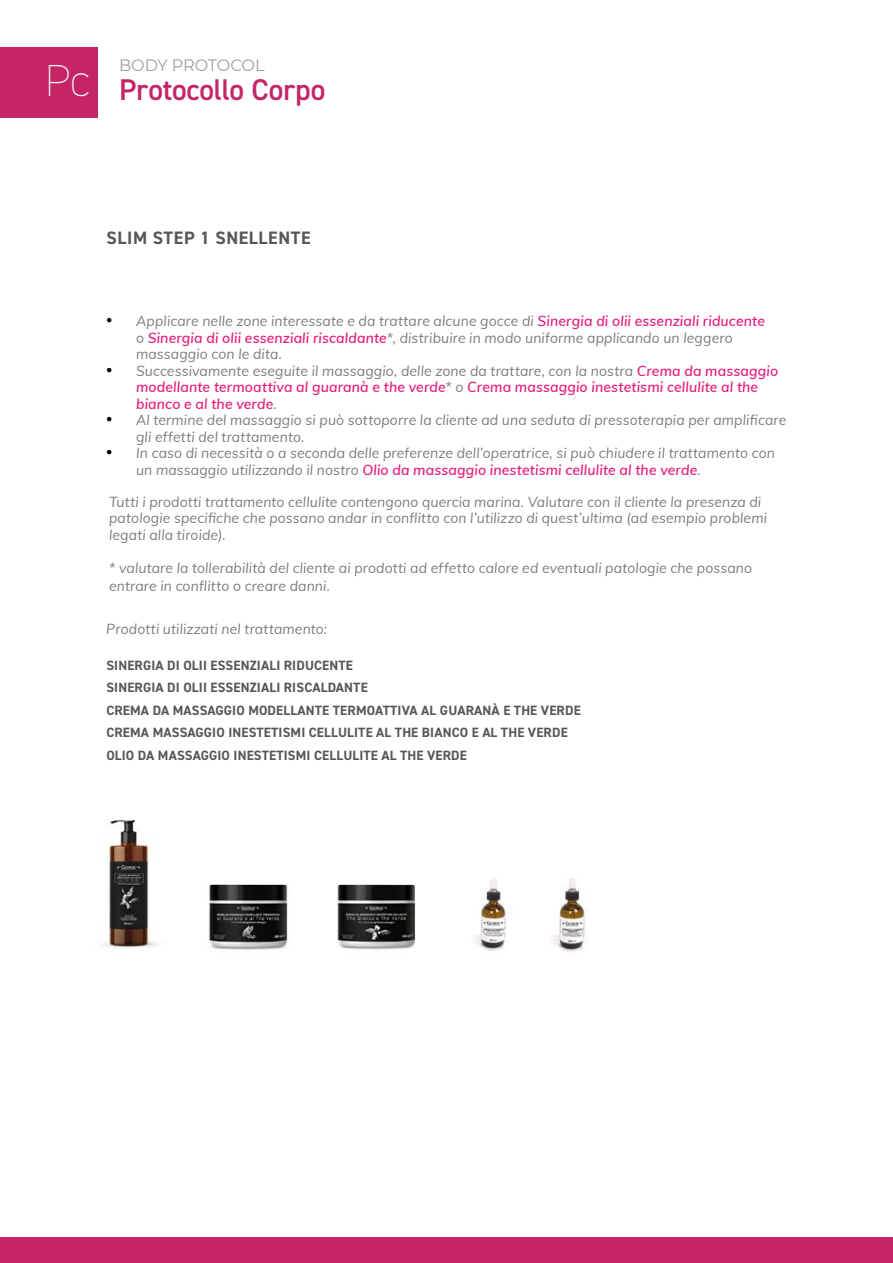
<style>
.page{position:relative;width:893px;height:1263px;background:#fff}
.page>*{position:absolute;margin:0;border:0;box-sizing:border-box;transform-origin:0 0}
.t1{font:200 45px "DIN2014";color:#f2f1ed}
.t2{font:600 30px "DIN2014";letter-spacing:-.005em;color:#c52567}
.t3{font:700 18px "DIN2014";letter-spacing:.035em;color:#575756}
.t4{font:16.5px "Montserrat";letter-spacing:-.015em;color:#9d9d9c}
.t5{font:italic 14.25px/16.5px "Muli";letter-spacing:.01em;color:#7c7b7b}
.t6{font:italic 600 14.25px/16.5px "Muli";letter-spacing:.01em;color:#e71b7b}
.t7{font:700 13.5px/22.5px "DIN2014";letter-spacing:.01em;color:#575756}
.s1{font-family:"Times New Roman";font-style:normal;font-size:18px;color:#000}
.s2{font-weight:600;color:#e71b7b}
.s3{font-family:"Times New Roman";font-weight:400;font-style:normal;font-size:18px;color:#000}
.s4{font-weight:400;color:#7c7b7b}
</style>
<div class="page">
<img style="left:102px;top:819px;width:486px;height:133px">
<div style="left:0;top:47px;width:98px;height:71px;background:#c52567"></div>
<div style="left:0;top:1237px;width:893px;height:26px;background:#c52567"></div>
<h1 class="t1" style="left:45px;top:53px;width:46px">Pc</h1>
<p class="t4" style="left:119px;top:54px;width:147px">BODY PROTOCOL</p>
<h2 class="t2" style="left:119px;top:70px;width:208px">Protocollo Corpo</h2>
<p class="t3" style="left:106px;top:225px;width:206px">SLIM STEP 1 SNELLENTE</p>
<p class="t5" style="left:136px;top:312px;width:630px;text-indent:-30px"><span class="s1">•</span> Applicare nelle zone interessate e da trattare alcune gocce di <span class="s2">Sinergia di olii essenziali riducente </span>o <span class="s2">Sinergia di olii essenziali riscaldante</span>*, distribuire in modo uniforme applicando un leggero massaggio con le dita.</p>
<p class="t6" style="left:136px;top:362px;width:643px;text-indent:-30px"><span class="s3">•</span> <span class="s4">Successivamente eseguite il massaggio, delle zone da trattare, con la nostra</span> Crema da massaggio modellante termoattiva al guaranà e the verde<span class="s4">* o</span> Crema massaggio inestetismi cellulite al the bianco e al the verde<span class="s4">.</span></p>
<p class="t5" style="left:136px;top:411px;width:652px;text-indent:-30px"><span class="s1">•</span> Al termine del massaggio si può sottoporre la cliente ad una seduta di pressoterapia per amplificare gli effetti del trattamento.</p>
<p class="t5" style="left:136px;top:444px;width:640px;text-indent:-30px"><span class="s1">•</span> In caso di necessità o a seconda delle preferenze dell’operatrice, si può chiudere il trattamento con un massaggio utilizzando il nostro <span class="s2">Olio da massaggio inestetismi cellulite al the verde</span>.</p>
<p class="t5" style="left:109px;top:493px;width:659px">Tutti i prodotti trattamento cellulite contengono quercia marina. Valutare con il cliente la presenza di patologie specifiche che possano andar in conflitto con l’utilizzo di quest’ultima (ad esempio problemi legati alla tiroide).</p>
<p class="t5" style="left:109px;top:558px;width:645px;line-height:18px">* valutare la tollerabilità del cliente ai prodotti ad effetto calore ed eventuali patologie che possano entrare in conflitto o creare danni.</p>
<p class="t5" style="left:106px;top:620px;width:222px">Prodotti utilizzati nel trattamento:</p>
<p class="t7" style="left:106px;top:654px;width:476px">SINERGIA DI OLII ESSENZIALI RIDUCENTE<br>SINERGIA DI OLII ESSENZIALI RISCALDANTE<br>CREMA DA MASSAGGIO MODELLANTE TERMOATTIVA AL GUARANÀ E THE VERDE CREMA MASSAGGIO INESTETISMI CELLULITE AL THE BIANCO E AL THE VERDE OLIO DA MASSAGGIO INESTETISMI CELLULITE AL THE VERDE</p>
</div>
